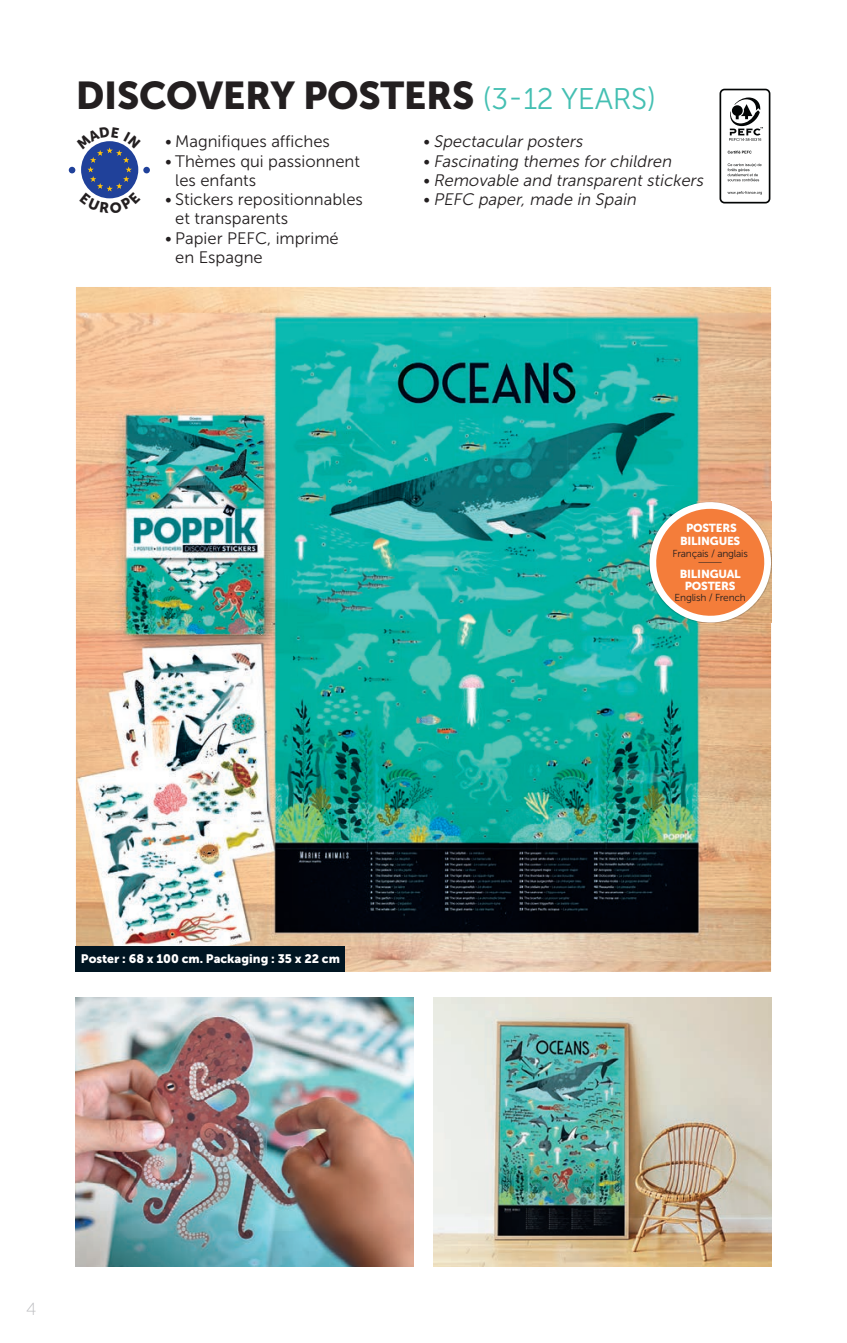
<style>
.page{position:relative;width:847px;height:1343px;background:#fff}
.page>*{position:absolute;margin:0;border:0;box-sizing:border-box;transform-origin:0 0}
.t1{font:38.5px "Museo Sans 900";letter-spacing:-.01em;color:#231f20}
.t2{font:17.5px "Museo Sans 100";color:#bcbdc0}
.t3{font:16.62px/19.2px "Museo Sans 300";color:#231f20}
.t4{font:italic 16.62px "Museo Sans 300";color:#231f20}
.t5{font:12.25px "Museo Sans 900";color:#fff}
.t6{font:11.55px/12.2px "Museo Sans 900";letter-spacing:-.02em;color:#fff;text-align:center}
.t7{font:10.15px "Museo Sans 300";letter-spacing:-.02em;color:#231f20}
.s1{font-family:"Museo Sans 300";font-size:29.75px;color:#44bfb2}
.s2{font-style:normal}
</style>
<div class="page">
<div style="left:143px;top:167px;width:7px;height:6px;background:#20419a;border-radius:50%"></div>
<div style="left:719px;top:89px;width:51px;height:114px;border:2px solid #030505;border-radius:4px"></div>
<svg style="left:727px;top:151px;width:24px;height:2px"></svg>
<svg style="left:727px;top:163px;width:34px;height:18px"></svg>
<svg style="left:727px;top:191px;width:34px;height:4px"></svg>
<svg style="left:729px;top:97px;width:33px;height:44px"></svg>
<img style="left:76px;top:997px;width:337px;height:269px">
<img style="left:433px;top:997px;width:337px;height:269px">
<img style="left:76px;top:287px;width:694px;height:684px">
<div style="left:76px;top:946px;width:269px;height:25px;background:#001522"></div>
<svg style="left:641px;top:494px;width:131px;height:136px"></svg>
<svg style="left:69px;top:141px;width:70px;height:58px"></svg>
<h1 class="t1" style="left:76px;top:73px;width:582px">DISCOVERY POSTERS <span class="s1">(3-12 YEARS)</span></h1>
<p class="t3" style="left:165px;top:132px;width:166px">• Magnifiques affiches</p>
<p class="t3" style="left:175px;top:151px;width:186px;text-indent:-10px">• Thèmes qui passionnent les enfants</p>
<p class="t3" style="left:175px;top:190px;width:189px;text-indent:-10px">• Stickers repositionnables et transparents</p>
<p class="t3" style="left:175px;top:228px;width:165px;text-indent:-10px">• Papier PEFC, imprimé en Espagne</p>
<p class="t4" style="left:423px;top:133px;width:163px"><span class="s2">•</span> Spectacular posters</p>
<p class="t4" style="left:423px;top:152px;width:252px"><span class="s2">•</span> Fascinating themes for children</p>
<p class="t4" style="left:423px;top:171px;width:284px"><span class="s2">•</span> Removable and transparent stickers</p>
<p class="t4" style="left:423px;top:190px;width:217px"><span class="s2">•</span> PEFC paper, made in Spain</p>
<p class="t6" style="left:680px;top:522px;width:62px">POSTERS<br>BILINGUES</p>
<p class="t7" style="left:672px;top:548px;width:77px">Français / anglais</p>
<p class="t6" style="left:679px;top:568px;width:62px">BILINGUAL<br>POSTERS</p>
<p class="t7" style="left:674px;top:592px;width:73px">English / French</p>
<p class="t5" style="left:81px;top:952px;width:260px">Poster : 68 x 100 cm. Packaging : 35 x 22 cm</p>
<p class="t2" style="left:26px;top:1299px;width:12px">4</p>
</div>
